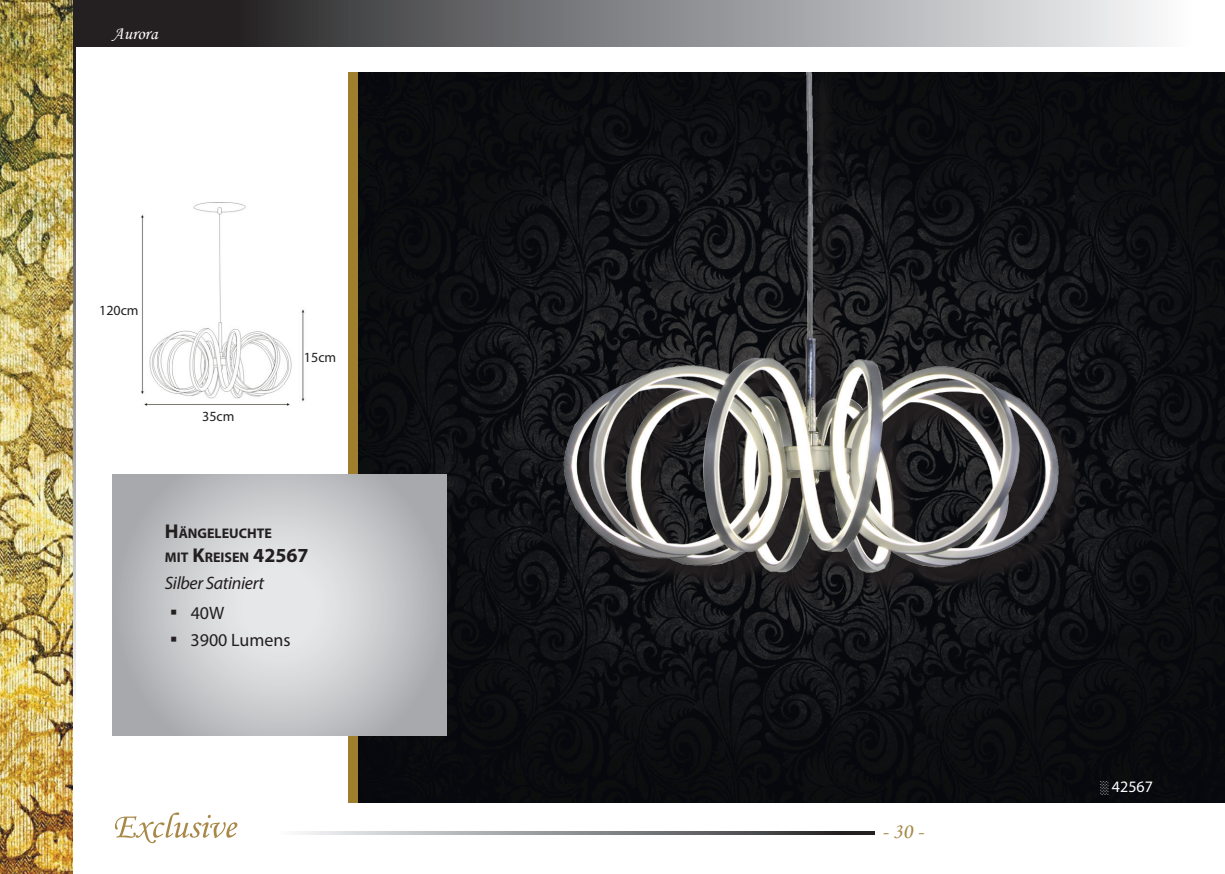
<style>
.page{position:relative;width:1225px;height:874px;background:#fff}
.page>*{position:absolute;margin:0;border:0;box-sizing:border-box;transform-origin:0 0}
.t1{font:22px "Monotype Corsiva";color:#a88847}
.t2{font:italic 18px "Myriad Pro";letter-spacing:-.02em;color:#231f20}
.t3{font:18px "Myriad Pro";color:#231f20}
.t4{font:18px "Monotype Corsiva";color:#fff}
.t5{font:16px "Myriad Pro";color:#fff}
.t6{font:700 14px/24px "Myriad Pro";color:#231f20}
.t7{font:14px "Myriad Pro";color:#231f20}
.s1{font-size:20px}
.s2{font-family:"Koz Go Pro"}
.s3{font-family:"Monotype Corsiva";font-size:12px}
</style>
<div class="page">
<svg style="left:72px;top:47px;width:3px;height:786px;background:#aba38d"></svg>
<svg style="left:72px;top:0;width:1082px;height:47px;background:#7f7f81"></svg>
<svg style="left:300px;top:831px;width:574px;height:2px"></svg>
<div style="left:357px;top:72px;width:867px;height:729px;background:#0b0d0e"></div>
<hr style="left:1224px;top:72px;width:1px;height:729px;background:#000">
<img style="left:0;top:0;width:72px;height:873px">
<div style="left:348px;top:72px;width:9px;height:729px;background:#9f7f2d"></div>
<svg style="left:113px;top:474px;width:333px;height:261px;background:#c4c5c8"></svg>
<svg style="left:115px;top:812px;width:122px;height:30px"></svg>
<img style="left:466px;top:72px;width:687px;height:632px">
<img style="left:141px;top:203px;width:164px;height:203px">
<div style="left:195px;top:405px;width:47px;height:20px;background:#fff"></div>
<div style="left:304px;top:347px;width:39px;height:20px;background:#fff"></div>
<p class="t4" style="left:113px;top:22px;width:47px">Aurora</p>
<p class="t7" style="left:99px;top:301px;width:41px">120cm</p>
<p class="t7" style="left:202px;top:407px;width:34px">35cm</p>
<p class="t7" style="left:304px;top:349px;width:34px">15cm</p>
<p class="t6" style="left:165px;top:520px;width:145px"><span class="s1">H</span>ÄNGELEUCHTE<br>MIT <span class="s1">K</span>REISEN <span class="s1">42567</span></p>
<p class="t2" style="left:165px;top:571px;width:101px">Silber Satiniert</p>
<p class="t3" style="left:165px;top:601px;width:61px"><span class="s2">▪</span> 40W</p>
<p class="t3" style="left:165px;top:628px;width:127px"><span class="s2">▪</span> 3900 Lumens</p>
<h1 class="t1" style="left:882px;top:817px;width:43px">- 30 -</h1>
<p class="t5" style="left:1100px;top:776px;width:54px"><span class="s3">░</span> 42567</p>
</div>
